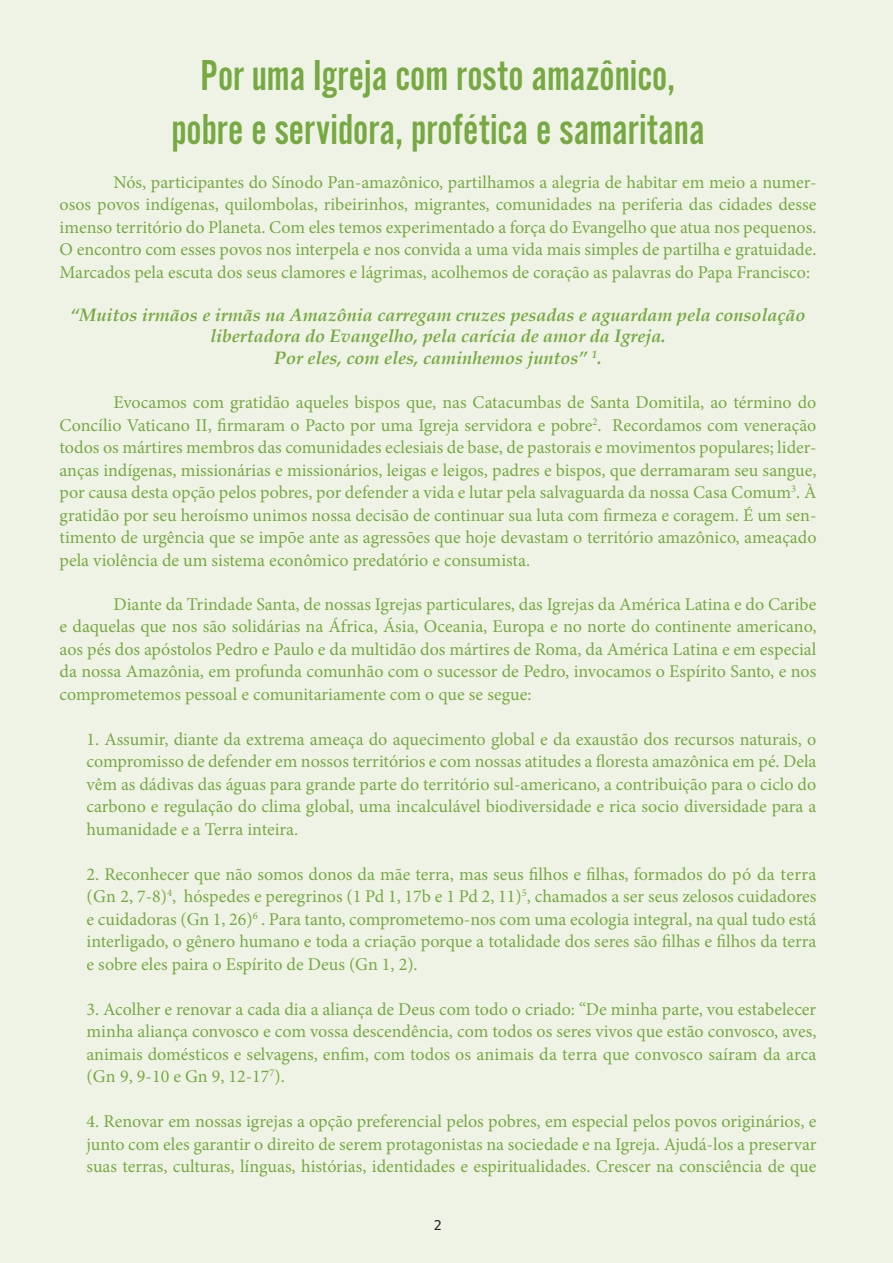
<style>
.page{position:relative;width:893px;height:1263px;background:#eff3e6}
.page>*{position:absolute;margin:0;border:0;box-sizing:border-box;transform-origin:0 0}
.t1{font:45px "Alternate Got No 2 D";color:#77a942}
.t2{font:18px/22.5px "Minion Pro";color:#77a942;text-align:justify}
.t3{font:italic 700 18px/21.6px "Book Antiqua";color:#77a942;text-align:center}
.t4{font:13.5px "Hack";color:#231f20}
</style>
<div class="page">
<p class="t1" style="left:201px;top:51px;width:476px">Por uma Igreja com rosto amazônico,</p>
<p class="t1" style="left:171px;top:105px;width:535px">pobre e servidora, profética e samaritana</p>
<p class="t2" style="left:60px;top:171px;width:758px;text-indent:54px">Nós, participantes do Sínodo Pan-amazônico, partilhamos a alegria de habitar em meio a numer&shy;osos povos indígenas, quilombolas, ribeirinhos, migrantes, comunidades na periferia das cidades desse imenso território do Planeta. Com eles temos experimentado a força do Evangelho que atua nos pequenos.<br>O encontro com esses povos nos interpela e nos convida a uma vida mais simples de partilha e gratuidade.<br>Marcados pela escuta dos seus clamores e lágrimas, acolhemos de coração as palavras do Papa Francisco:</p>
<p class="t3" style="left:70px;top:304px;width:737px">“Muitos irmãos e irmãs na Amazônia carregam cruzes pesadas e aguardam pela consolação libertadora do Evangelho, pela carícia de amor da Igreja.</p>
<p class="t3" style="left:274px;top:347px;width:329px">Por eles, com eles, caminhemos juntos” <sup>1</sup>.</p>
<p class="t2" style="left:60px;top:391px;width:758px;text-indent:54px">Evocamos com gratidão aqueles bispos que, nas Catacumbas de Santa Domitila, ao término do Concílio Vaticano II, firmaram o Pacto por uma Igreja servidora e pobre<sup>2</sup>. Recordamos com veneração todos os mártires membros das comunidades eclesiais de base, de pastorais e movimentos populares; lider&shy;anças indígenas, missionárias e missionários, leigas e leigos, padres e bispos, que derramaram seu sangue, por causa desta opção pelos pobres, por defender a vida e lutar pela salvaguarda da nossa Casa Comum<sup>3</sup>. À gratidão por seu heroísmo unimos nossa decisão de continuar sua luta com firmeza e coragem. É um sen&shy;timento de urgência que se impõe ante as agressões que hoje devastam o território amazônico, ameaçado pela violência de um sistema econômico predatório e consumista.</p>
<p class="t2" style="left:60px;top:593px;width:758px;text-indent:54px">Diante da Trindade Santa, de nossas Igrejas particulares, das Igrejas da América Latina e do Caribe e daquelas que nos são solidárias na África, Ásia, Oceania, Europa e no norte do continente americano, aos pés dos apóstolos Pedro e Paulo e da multidão dos mártires de Roma, da América Latina e em especial da nossa Amazônia, em profunda comunhão com o sucessor de Pedro, invocamos o Espírito Santo, e nos comprometemos pessoal e comunitariamente com o que se segue:</p>
<p class="t2" style="left:87px;top:728px;width:731px">1. Assumir, diante da extrema ameaça do aquecimento global e da exaustão dos recursos naturais, o compromisso de defender em nossos territórios e com nossas atitudes a floresta amazônica em pé. Dela vêm as dádivas das águas para grande parte do território sul-americano, a contribuição para o ciclo do carbono e regulação do clima global, uma incalculável biodiversidade e rica socio diversidade para a humanidade e a Terra inteira.</p>
<p class="t2" style="left:87px;top:863px;width:731px">2. Reconhecer que não somos donos da mãe terra, mas seus filhos e filhas, formados do pó da terra (Gn 2, 7-8)<sup>4</sup>, hóspedes e peregrinos (1 Pd 1, 17b e 1 Pd 2, 11)<sup>5</sup>, chamados a ser seus zelosos cuidadores e cuidadoras (Gn 1, 26)<sup>6</sup> . Para tanto, comprometemo-nos com uma ecologia integral, na qual tudo está interligado, o gênero humano e toda a criação porque a totalidade dos seres são filhas e filhos da terra e sobre eles paira o Espírito de Deus (Gn 1, 2).</p>
<p class="t2" style="left:87px;top:998px;width:731px">3. Acolher e renovar a cada dia a aliança de Deus com todo o criado: “De minha parte, vou estabelecer minha aliança convosco e com vossa descendência, com todos os seres vivos que estão convosco, aves, animais domésticos e selvagens, enfim, com todos os animais da terra que convosco saíram da arca (Gn 9, 9-10 e Gn 9, 12-17<sup>7</sup>).</p>
<p class="t2" style="left:87px;top:1110px;width:731px">4. Renovar em nossas igrejas a opção preferencial pelos pobres, em especial pelos povos originários, e junto com eles garantir o direito de serem protagonistas na sociedade e na Igreja. Ajudá-los a preservar suas terras, culturas, línguas, histórias, identidades e espiritualidades. Crescer na consciência de que</p>
<p class="t4" style="left:434px;top:1216px;width:10px">2</p>
</div>
